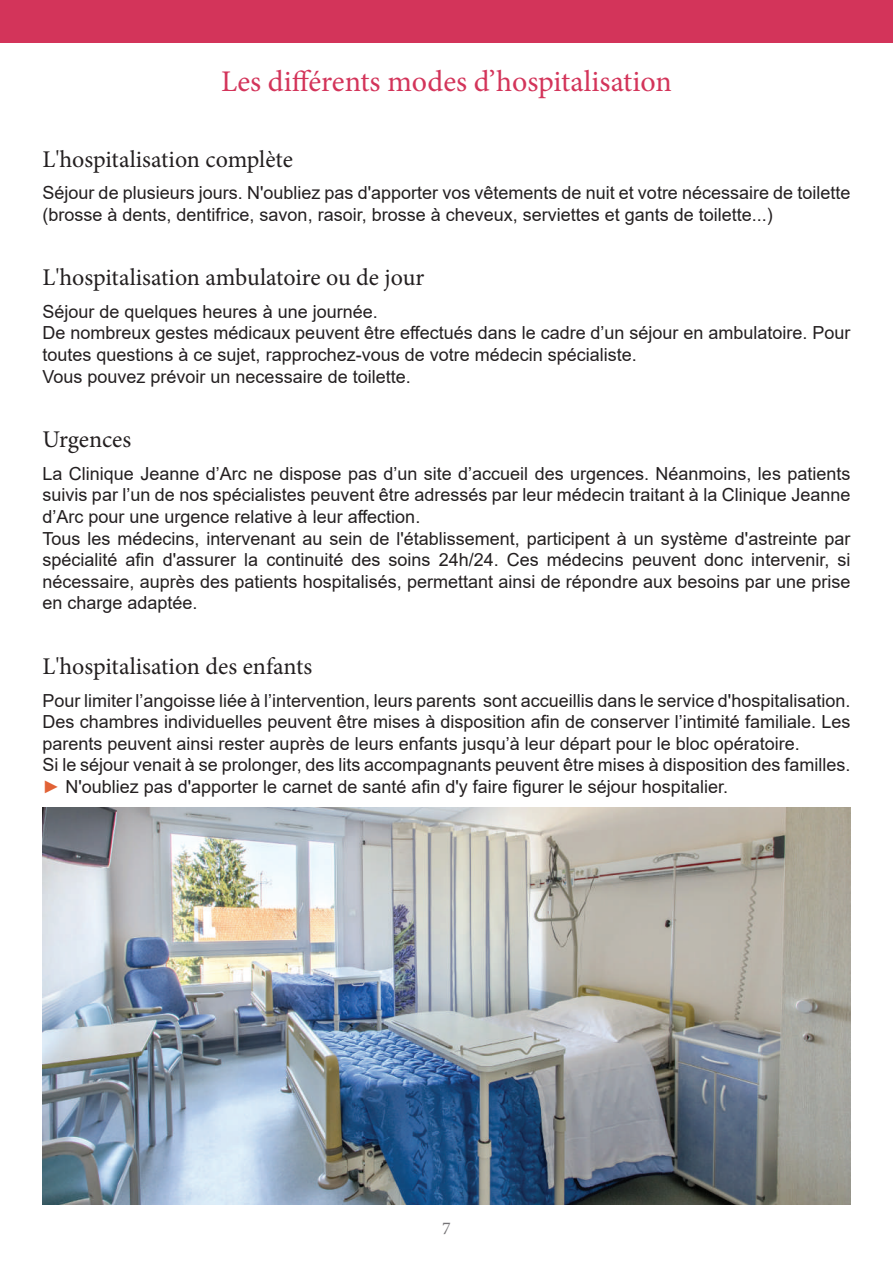
<style>
.page{position:relative;width:893px;height:1263px;background:#fff}
.page>*{position:absolute;margin:0;border:0;box-sizing:border-box;transform-origin:0 0}
.t1{font:30px "Minion Pro";color:#d3345a}
.t2{font:24px "Minion Pro";letter-spacing:-.005em;color:#231f20}
.t3{font:18px/21.6px "Arial";color:#231f20}
.t4{font:18px "Minion Pro";color:#747275}
.s1{font-weight:700;color:#e16236}
</style>
<div class="page">
<div style="left:0;top:0;width:893px;height:43px;background:#d3345a"></div>
<img style="left:43px;top:808px;width:807px;height:396px">
<h1 class="t1" style="left:221px;top:61px;width:452px">Les différents modes d’hospitalisation</h1>
<h2 class="t2" style="left:43px;top:143px;width:252px">L'hospitalisation complète</h2>
<p class="t3" style="left:43px;top:182px;width:809px">Séjour de plusieurs jours. N'oubliez pas d'apporter vos vêtements de nuit et votre nécessaire de toilette (brosse à dents, dentifrice, savon, rasoir, brosse à cheveux, serviettes et gants de toilette...)</p>
<h2 class="t2" style="left:43px;top:262px;width:383px">L'hospitalisation ambulatoire ou de jour</h2>
<p class="t3" style="left:43px;top:300px;width:809px">Séjour de quelques heures à une journée.<br>De nombreux gestes médicaux peuvent être effectués dans le cadre d’un séjour en ambulatoire. Pour toutes questions à ce sujet, rapprochez-vous de votre médecin spécialiste.<br>Vous pouvez prévoir un necessaire de toilette.</p>
<h2 class="t2" style="left:43px;top:424px;width:90px">Urgences</h2>
<p class="t3" style="left:43px;top:462px;width:809px">La Clinique Jeanne d’Arc ne dispose pas d’un site d’accueil des urgences. Néanmoins, les patients suivis par l’un de nos spécialistes peuvent être adressés par leur médecin traitant à la Clinique Jeanne d’Arc pour une urgence relative à leur affection.<br>Tous les médecins, intervenant au sein de l'établissement, participent à un système d'astreinte par spécialité afin d'assurer la continuité des soins 24h/24. Ces médecins peuvent donc intervenir, si nécessaire, auprès des patients hospitalisés, permettant ainsi de répondre aux besoins par une prise en charge adaptée.</p>
<h2 class="t2" style="left:43px;top:650px;width:271px">L'hospitalisation des enfants</h2>
<p class="t3" style="left:43px;top:689px;width:809px">Pour limiter l’angoisse liée à l’intervention, leurs parents sont accueillis dans le service d'hospitalisation.<br>Des chambres individuelles peuvent être mises à disposition afin de conserver l’intimité familiale. Les parents peuvent ainsi rester auprès de leurs enfants jusqu’à leur départ pour le bloc opératoire.<br>Si le séjour venait à se prolonger, des lits accompagnants peuvent être mises à disposition des familles. <span class="s1">►</span> N'oubliez pas d'apporter le carnet de santé afin d'y faire figurer le séjour hospitalier.</p>
<p class="t4" style="left:442px;top:1216px;width:10px">7</p>
</div>
